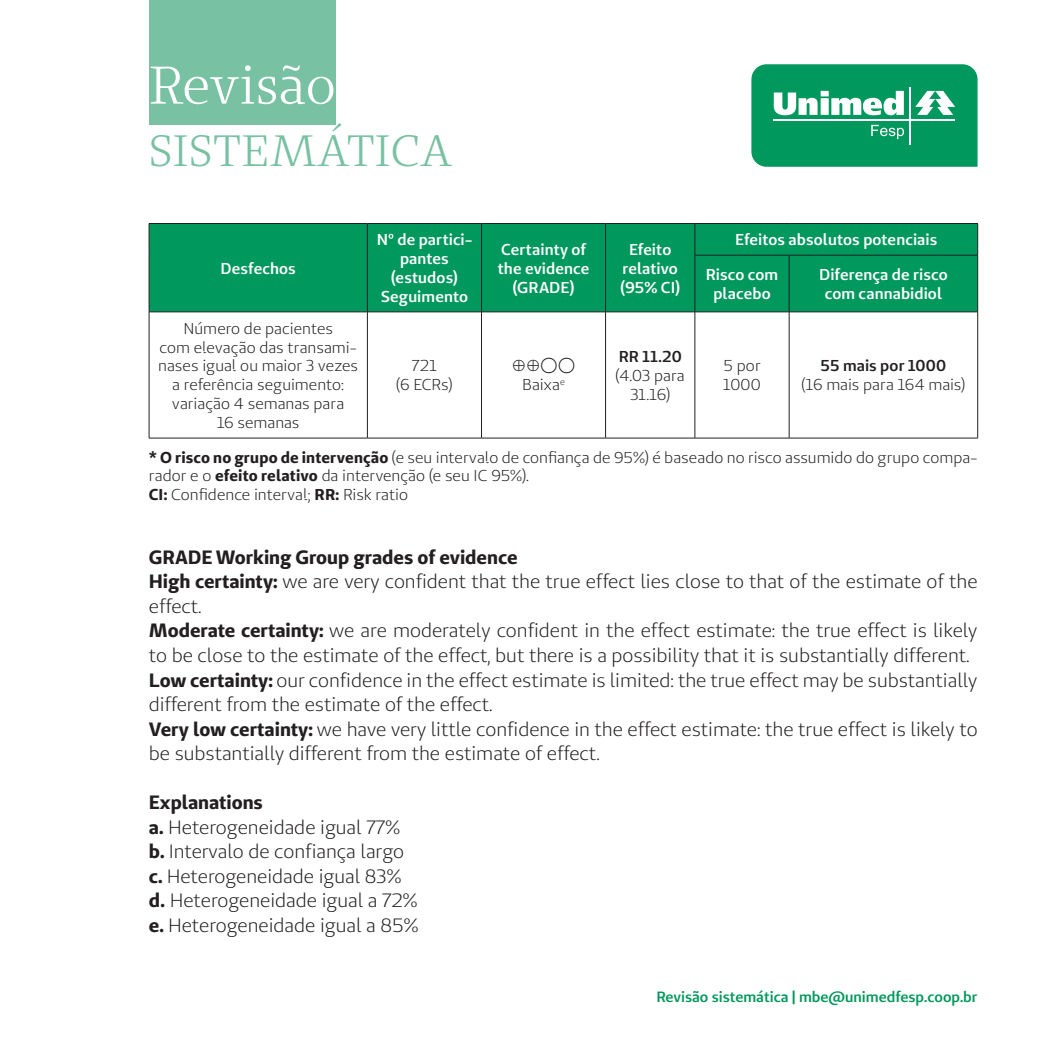
<style>
.page{position:relative;width:1042px;height:1042px;background:#fff}
.page>*{position:absolute;margin:0;border:0;box-sizing:border-box;transform-origin:0 0}
.t1{font:43.75px "Unimed Serif";letter-spacing:.01em;color:#78c1a2}
.Texto{font:19.25px/24.5px "Unimed Sans";color:#231f20}
.Texto_destaque{font:700 19.25px "Unimed Sans";color:#231f20}
.Texto-2{font:700 19.25px "Unimed Sans";color:#231f20}
.Nota{font:15.75px/18.9px "Unimed Sans";letter-spacing:.005em;color:#231f20}
.TABELA{font:15.75px/18.9px "Unimed Sans";letter-spacing:.005em;color:#231f20;text-align:center}
.TABELA-2{font:600 15.75px/18.9px "Unimed Sans";letter-spacing:.005em;color:#fff;text-align:center}
.TABELA-3{font:600 15.75px "Unimed Sans";letter-spacing:.01em;color:#231f20}
.SIMBOLIS{font:15.75px "Segoe UI Symbol";color:#231f20}
.t2{font:600 14.88px "Unimed Sans";color:#00985c}
.s1{font-weight:700}
</style>
<div class="page">
<div style="left:150px;top:224px;width:827px;height:88px;background:#00985c"></div>
<hr style="left:149px;top:223px;width:218px;height:1px;background:#231f20">
<hr style="left:149px;top:224px;width:1px;height:31px;background:#231f20">
<hr style="left:367px;top:223px;width:114px;height:1px;background:#231f20">
<hr style="left:367px;top:224px;width:1px;height:31px;background:#231f20">
<hr style="left:481px;top:223px;width:124px;height:1px;background:#231f20">
<hr style="left:481px;top:224px;width:1px;height:31px;background:#231f20">
<hr style="left:605px;top:223px;width:90px;height:1px;background:#231f20">
<hr style="left:605px;top:224px;width:1px;height:31px;background:#231f20">
<hr style="left:695px;top:223px;width:94px;height:1px;background:#231f20">
<hr style="left:694px;top:224px;width:1px;height:31px;background:#231f20">
<hr style="left:789px;top:223px;width:189px;height:1px;background:#231f20">
<hr style="left:977px;top:224px;width:1px;height:31px;background:#231f20">
<hr style="left:149px;top:255px;width:1px;height:57px;background:#231f20">
<hr style="left:367px;top:255px;width:1px;height:57px;background:#231f20">
<hr style="left:481px;top:255px;width:1px;height:57px;background:#231f20">
<hr style="left:605px;top:255px;width:1px;height:57px;background:#231f20">
<hr style="left:694px;top:255px;width:95px;height:1px;background:#231f20">
<hr style="left:694px;top:255px;width:1px;height:57px;background:#231f20">
<hr style="left:789px;top:255px;width:189px;height:1px;background:#231f20">
<hr style="left:789px;top:255px;width:1px;height:57px;background:#231f20">
<hr style="left:977px;top:255px;width:1px;height:57px;background:#231f20">
<hr style="left:149px;top:438px;width:218px;height:1px;background:#231f20">
<hr style="left:367px;top:438px;width:114px;height:1px;background:#231f20">
<hr style="left:481px;top:438px;width:124px;height:1px;background:#231f20">
<hr style="left:605px;top:438px;width:90px;height:1px;background:#231f20">
<hr style="left:695px;top:438px;width:94px;height:1px;background:#231f20">
<hr style="left:789px;top:438px;width:189px;height:1px;background:#231f20">
<hr style="left:149px;top:312px;width:218px;height:1px;background:#231f20">
<hr style="left:149px;top:312px;width:1px;height:126px;background:#231f20">
<hr style="left:367px;top:312px;width:114px;height:1px;background:#231f20">
<hr style="left:367px;top:312px;width:1px;height:126px;background:#231f20">
<hr style="left:481px;top:312px;width:124px;height:1px;background:#231f20">
<hr style="left:481px;top:312px;width:1px;height:126px;background:#231f20">
<hr style="left:605px;top:312px;width:90px;height:1px;background:#231f20">
<hr style="left:605px;top:312px;width:1px;height:126px;background:#231f20">
<hr style="left:695px;top:312px;width:94px;height:1px;background:#231f20">
<hr style="left:694px;top:312px;width:1px;height:126px;background:#231f20">
<hr style="left:789px;top:312px;width:189px;height:1px;background:#231f20">
<hr style="left:789px;top:312px;width:1px;height:126px;background:#231f20">
<hr style="left:977px;top:312px;width:1px;height:126px;background:#231f20">
<div style="left:149px;top:0;width:186px;height:124px;background:#78c1a2"></div>
<svg style="left:151px;top:65px;width:182px;height:39px"></svg>
<svg style="left:751px;top:64px;width:227px;height:103px;background:#24a673"></svg>
<h1 class="t1" style="left:149px;top:123px;width:305px">SISTEMÁTICA</h1>
<p class="TABELA-2" style="left:221px;top:258px;width:77px">Desfechos</p>
<p class="TABELA" style="left:183px;top:318px;width:151px">Número de pacientes</p>
<p class="TABELA" style="left:158px;top:337px;width:201px">com elevação das transami&shy;nases igual ou maior 3 vezes a referência seguimento: variação 4 semanas para</p>
<p class="TABELA" style="left:217px;top:413px;width:84px">16 semanas</p>
<p class="TABELA-2" style="left:377px;top:230px;width:97px">Nº de partici&shy;pantes</p>
<p class="TABELA-2" style="left:391px;top:268px;width:68px">(estudos)</p>
<p class="TABELA-2" style="left:381px;top:287px;width:89px">Seguimento</p>
<p class="TABELA" style="left:412px;top:356px;width:27px">721</p>
<p class="TABELA" style="left:396px;top:375px;width:58px">(6 ECRs)</p>
<p class="TABELA-2" style="left:501px;top:239px;width:87px">Certainty of</p>
<p class="TABELA-2" style="left:498px;top:258px;width:93px">the evidence</p>
<p class="TABELA-2" style="left:513px;top:277px;width:63px">(GRADE)</p>
<p class="SIMBOLIS" style="left:511px;top:357px;width:65px">⨁⨁◯◯</p>
<p class="TABELA" style="left:522px;top:375px;width:44px">Baixa<sup>e</sup></p>
<p class="TABELA-2" style="left:629px;top:239px;width:44px">Efeito</p>
<p class="TABELA-2" style="left:622px;top:258px;width:57px">relativo</p>
<p class="TABELA-2" style="left:620px;top:277px;width:61px">(95% CI)</p>
<p class="TABELA-2" style="left:735px;top:230px;width:203px">Efeitos absolutos potenciais</p>
<p class="TABELA-2" style="left:706px;top:265px;width:74px">Risco com placebo</p>
<p class="TABELA-2" style="left:819px;top:265px;width:130px">Diferença de risco</p>
<p class="TABELA-2" style="left:825px;top:284px;width:119px">com cannabidiol</p>
<p class="TABELA-3" style="left:619px;top:346px;width:65px">RR 11.20</p>
<p class="TABELA" style="left:615px;top:366px;width:71px">(4.03 para<br>31.16)</p>
<p class="TABELA" style="left:723px;top:356px;width:39px;text-align:left">5 por<br>1000</p>
<p class="TABELA-3" style="left:820px;top:356px;width:127px">55 mais por 1000</p>
<p class="TABELA" style="left:801px;top:375px;width:165px">(16 mais para 164 mais)</p>
<p class="Nota" style="left:149px;top:447px;width:830px"><span class="s1">* O risco no grupo de intervenção</span> (e seu intervalo de confiança de 95%) é baseado no risco assumido do grupo compa&shy;rador e o <span class="s1">efeito relativo</span> da intervenção (e seu IC 95%).</p>
<p class="Nota" style="left:149px;top:485px;width:261px"><span class="s1">CI:</span> Confidence interval; <span class="s1">RR:</span> Risk ratio</p>
<p class="Texto_destaque" style="left:149px;top:544px;width:370px">GRADE Working Group grades of evidence</p>
<p class="Texto" style="left:149px;top:569px;width:830px"><span class="s1">High certainty:</span> we are very confident that the true effect lies close to that of the estimate of the effect.</p>
<p class="Texto" style="left:149px;top:618px;width:830px"><span class="s1">Moderate certainty:</span> we are moderately confident in the effect estimate: the true effect is likely to be close to the estimate of the effect, but there is a possibility that it is substantially different.</p>
<p class="Texto" style="left:149px;top:667px;width:830px"><span class="s1">Low certainty:</span> our confidence in the effect estimate is limited: the true effect may be substantially different from the estimate of the effect.</p>
<p class="Texto" style="left:149px;top:716px;width:830px"><span class="s1">Very low certainty:</span> we have very little confidence in the effect estimate: the true effect is likely to be substantially different from the estimate of effect.</p>
<p class="Texto-2" style="left:149px;top:789px;width:115px">Explanations</p>
<p class="Texto" style="left:149px;top:814px;width:253px"><span class="s1">a.</span> Heterogeneidade igual 77%</p>
<p class="Texto" style="left:149px;top:839px;width:257px"><span class="s1">b.</span> Intervalo de confiança largo</p>
<p class="Texto" style="left:149px;top:863px;width:254px"><span class="s1">c.</span> Heterogeneidade igual 83%</p>
<p class="Texto" style="left:149px;top:888px;width:270px"><span class="s1">d.</span> Heterogeneidade igual a 72%</p>
<p class="Texto" style="left:149px;top:912px;width:271px"><span class="s1">e.</span> Heterogeneidade igual a 85%</p>
<p class="t2" style="left:656px;top:987px;width:323px">Revisão sistemática | mbe@unimedfesp.coop.br</p>
</div>
